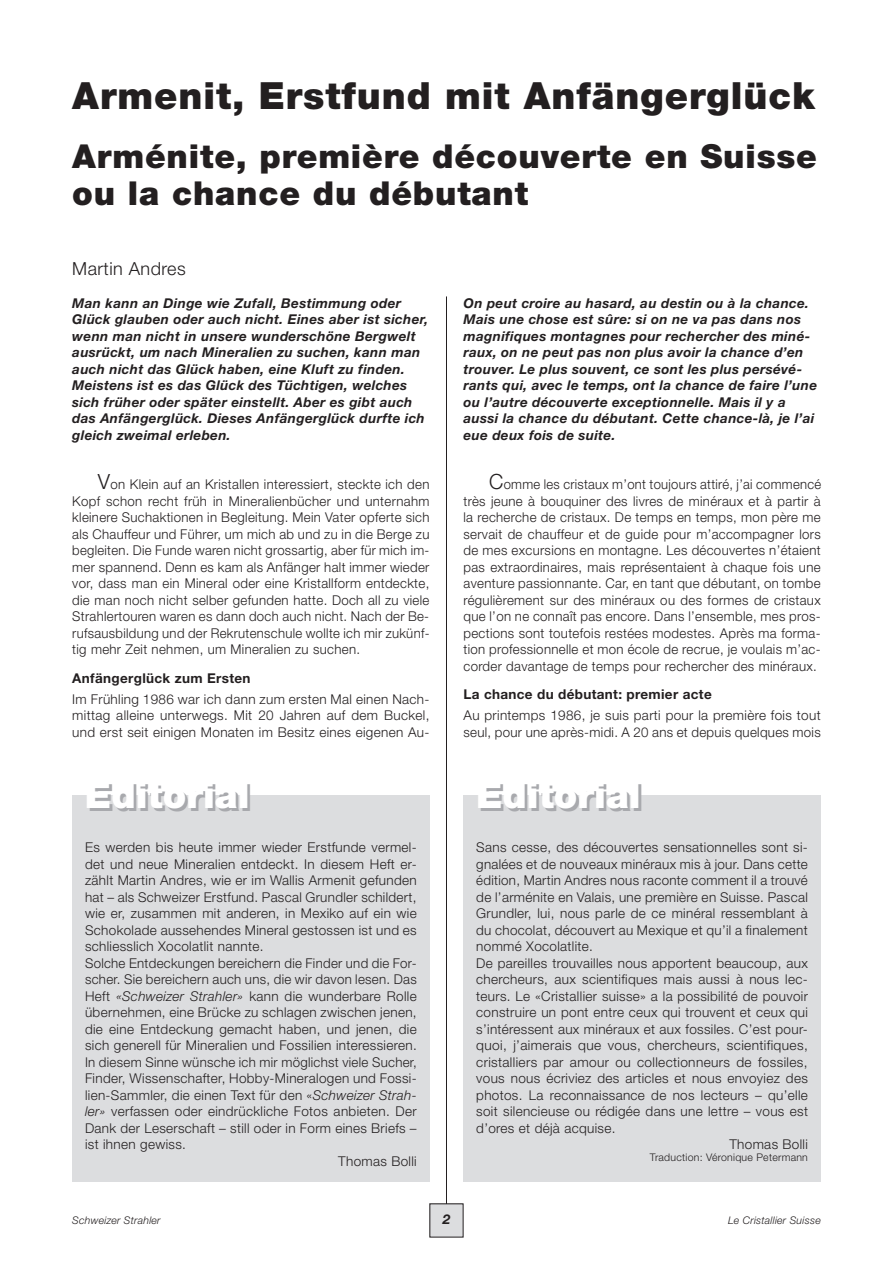
<style>
.page{position:relative;width:893px;height:1263px;background:#fff}
.page>*{position:absolute;margin:0;border:0;box-sizing:border-box;transform-origin:0 0}
.t1{font:900 37.5px "Helvetica Neue LT Std";letter-spacing:.025em;color:#231f20}
.t2{font:900 37.5px "Helvetica Neue LT Std";color:#a8a9ad}
.t3{font:900 33px/37.5px "Helvetica Neue LT Std";letter-spacing:.025em;color:#231f20}
.t4{font:300 18px "Helvetica Neue LT Std";letter-spacing:.025em;color:#231f20}
.t5{font:300 13.5px/16.5px "Helvetica Neue LT Std";letter-spacing:.025em;color:#231f20;text-align:justify}
.t6{font:italic 700 13.5px/16.5px "Helvetica Neue LT Std";letter-spacing:.025em;color:#231f20}
.t7{font:300 13.5px/16.5px "Helvetica Neue LT Std";letter-spacing:.025em;color:#231f20;text-align:justify;scale:.96 1}
.t8{font:700 13.5px "Helvetica Neue LT Std";letter-spacing:.025em;color:#231f20}
.t9{font:italic 300 10.5px "Helvetica Neue LT Std";letter-spacing:.025em;color:#231f20}
.t10{font:300 10.5px "Helvetica Neue LT Std";letter-spacing:.025em;color:#231f20}
.s1{font-size:21px}
.s2{font-style:italic}
</style>
<div class="page">
<div style="left:430px;top:1204px;width:33px;height:33px;background:#dcdddf"></div>
<div style="left:72px;top:795px;width:357px;height:387px;background:#dcdddf"></div>
<div style="left:463px;top:795px;width:358px;height:387px;background:#dcdddf"></div>
<hr style="left:446px;top:296px;width:1px;height:908px;background:#231f20">
<h1 class="t1" style="left:72px;top:73px;width:744px">Armenit, Erstfund mit Anfängerglück</h1>
<h2 class="t3" style="left:72px;top:137px;width:746px">Arménite, première découverte en Suisse ou la chance du débutant</h2>
<h3 class="t4" style="left:72px;top:257px;width:115px">Martin Andres</h3>
<p class="t6" style="left:72px;top:294px;width:357px">Man kann an Dinge wie Zufall, Bestimmung oder Glück glauben oder auch nicht. Eines aber ist sicher, wenn man nicht in unsere wunderschöne Bergwelt ausrückt, um nach Mineralien zu suchen, kann man auch nicht das Glück haben, eine Kluft zu finden.<br>Meistens ist es das Glück des Tüchtigen, welches sich früher oder später einstellt. Aber es gibt auch das Anfängerglück. Dieses Anfängerglück durfte ich gleich zweimal erleben.</p>
<p class="t5" style="left:72px;top:476px;width:359px;text-indent:26px"><span class="s1">V</span>on Klein auf an Kristallen interessiert, steckte ich den Kopf schon recht früh in Mineralienbücher und unternahm kleinere Suchaktionen in Begleitung. Mein Vater opferte sich als Chauffeur und Führer, um mich ab und zu in die Berge zu begleiten. Die Funde waren nicht grossartig, aber für mich im&shy;mer spannend. Denn es kam als Anfänger halt immer wieder vor, dass man ein Mineral oder eine Kristallform entdeckte, die man noch nicht selber gefunden hatte. Doch all zu viele Strahlertouren waren es dann doch auch nicht. Nach der Be&shy;rufsausbildung und der Rekrutenschule wollte ich mir zukünf&shy;tig mehr Zeit nehmen, um Mineralien zu suchen.</p>
<p class="t8" style="left:72px;top:669px;width:180px">Anfängerglück zum Ersten</p>
<p class="t5" style="left:72px;top:690px;width:359px">Im Frühling 1986 war ich dann zum ersten Mal einen Nach&shy;mittag alleine unterwegs. Mit 20 Jahren auf dem Buckel, und erst seit einigen Monaten im Besitz eines eigenen Au-</p>
<h1 class="t2" style="left:88px;top:775px;width:166px">Editorial</h1>
<p class="t5" style="left:85px;top:839px;width:333px">Es werden bis heute immer wieder Erstfunde vermel-</p>
<p class="t5" style="left:85px;top:855px;width:333px">det und neue Mineralien entdeckt. In diesem Heft er-</p>
<p class="t5" style="left:85px;top:872px;width:333px">zählt Martin Andres, wie er im Wallis Armenit gefunden</p>
<p class="t5" style="left:85px;top:888px;width:333px">hat – als Schweizer Erstfund. Pascal Grundler schildert,</p>
<p class="t5" style="left:85px;top:905px;width:333px">wie er, zusammen mit anderen, in Mexiko auf ein wie</p>
<p class="t5" style="left:85px;top:921px;width:333px">Schokolade aussehendes Mineral gestossen ist und es</p>
<p class="t5" style="left:85px;top:938px;width:180px">schliesslich Xocolatlit nannte.</p>
<p class="t5" style="left:85px;top:954px;width:333px">Solche Entdeckungen bereichern die Finder und die For-</p>
<p class="t5" style="left:85px;top:971px;width:333px">scher. Sie bereichern auch uns, die wir davon lesen. Das</p>
<p class="t5" style="left:85px;top:987px;width:333px">Heft <span class="s2">«Schweizer Strahler»</span> kann die wunderbare Rolle</p>
<p class="t5" style="left:85px;top:1004px;width:333px">übernehmen, eine Brücke zu schlagen zwischen jenen,</p>
<p class="t5" style="left:85px;top:1020px;width:333px">die eine Entdeckung gemacht haben, und jenen, die</p>
<p class="t5" style="left:85px;top:1037px;width:333px">sich generell für Mineralien und Fossilien interessieren.</p>
<p class="t5" style="left:85px;top:1053px;width:333px">In diesem Sinne wünsche ich mir möglichst viele Sucher,</p>
<p class="t5" style="left:85px;top:1070px;width:333px">Finder, Wissenschafter, Hobby-Mineralogen und Fossi-</p>
<p class="t5" style="left:85px;top:1086px;width:333px">lien-Sammler, die einen Text für den «<span class="s2">Schweizer Strah-</span></p>
<p class="t5" style="left:85px;top:1103px;width:333px"><span class="s2">ler»</span> verfassen oder eindrückliche Fotos anbieten. Der</p>
<p class="t5" style="left:85px;top:1119px;width:333px">Dank der Leserschaft – still oder in Form eines Briefs –</p>
<p class="t5" style="left:85px;top:1136px;width:102px">ist ihnen gewiss.</p>
<p class="t5" style="left:338px;top:1152px;width:80px">Thomas Bolli</p>
<p class="t6" style="left:463px;top:294px;width:355px">On peut croire au hasard, au destin ou à la chance.<br>Mais une chose est sûre: si on ne va pas dans nos magnifiques montagnes pour rechercher des miné&shy;raux, on ne peut pas non plus avoir la chance d’en trouver. Le plus souvent, ce sont les plus persévé&shy;rants qui, avec le temps, ont la chance de faire l’une ou l’autre découverte exceptionnelle. Mais il y a aussi la chance du débutant. Cette chance-là, je l’ai eue deux fois de suite.</p>
<p class="t7" style="left:463px;top:476px;width:374px;text-indent:26px"><span class="s1">C</span>omme les cristaux m’ont toujours attiré, j’ai commencé très jeune à bouquiner des livres de minéraux et à partir à la recherche de cristaux. De temps en temps, mon père me servait de chauffeur et de guide pour m’accompagner lors de mes excursions en montagne. Les découvertes n’étaient pas extraordinaires, mais représentaient à chaque fois une aventure passionnante. Car, en tant que débutant, on tombe régulièrement sur des minéraux ou des formes de cristaux que l’on ne connaît pas encore. Dans l’ensemble, mes pros&shy;pections sont toutefois restées modestes. Après ma forma&shy;tion professionnelle et mon école de recrue, je voulais m’ac&shy;corder davantage de temps pour rechercher des minéraux.</p>
<p class="t8" style="left:463px;top:686px;width:250px">La chance du débutant: premier acte</p>
<p class="t5" style="left:463px;top:707px;width:359px">Au printemps 1986, je suis parti pour la première fois tout seul, pour une après-midi. A 20 ans et depuis quelques mois</p>
<h1 class="t2" style="left:479px;top:775px;width:166px">Editorial</h1>
<p class="t5" style="left:476px;top:839px;width:333px">Sans cesse, des découvertes sensationnelles sont si-</p>
<p class="t5" style="left:476px;top:855px;width:333px">gnalées et de nouveaux minéraux mis à jour. Dans cette</p>
<p class="t5" style="left:476px;top:872px;width:333px">édition, Martin Andres nous raconte comment il a trouvé</p>
<p class="t5" style="left:476px;top:888px;width:333px">de l’arménite en Valais, une première en Suisse. Pascal</p>
<p class="t5" style="left:476px;top:905px;width:333px">Grundler, lui, nous parle de ce minéral ressemblant à</p>
<p class="t5" style="left:476px;top:921px;width:333px">du chocolat, découvert au Mexique et qu’il a finalement</p>
<p class="t5" style="left:476px;top:938px;width:118px">nommé Xocolatlite.</p>
<p class="t5" style="left:476px;top:954px;width:333px">De pareilles trouvailles nous apportent beaucoup, aux</p>
<p class="t5" style="left:476px;top:971px;width:333px">chercheurs, aux scientifiques mais aussi à nous lec-</p>
<p class="t5" style="left:476px;top:987px;width:333px">teurs. Le «Cristallier suisse» a la possibilité de pouvoir</p>
<p class="t5" style="left:476px;top:1004px;width:333px">construire un pont entre ceux qui trouvent et ceux qui</p>
<p class="t5" style="left:476px;top:1020px;width:333px">s’intéressent aux minéraux et aux fossiles. C’est pour-</p>
<p class="t5" style="left:476px;top:1037px;width:333px">quoi, j’aimerais que vous, chercheurs, scientifiques,</p>
<p class="t5" style="left:476px;top:1053px;width:333px">cristalliers par amour ou collectionneurs de fossiles,</p>
<p class="t5" style="left:476px;top:1070px;width:333px">vous nous écriviez des articles et nous envoyiez des</p>
<p class="t5" style="left:476px;top:1086px;width:333px">photos. La reconnaissance de nos lecteurs – qu’elle</p>
<p class="t5" style="left:476px;top:1103px;width:333px">soit silencieuse ou rédigée dans une lettre – vous est</p>
<p class="t5" style="left:476px;top:1119px;width:141px">d’ores et déjà acquise.</p>
<p class="t5" style="left:729px;top:1136px;width:80px">Thomas Bolli</p>
<p class="t10" style="left:650px;top:1151px;width:160px">Traduction: Véronique Petermann</p>
<p class="t9" style="left:72px;top:1214px;width:90px">Schweizer Strahler</p>
<p class="t6" style="left:443px;top:1211px;width:9px">2</p>
<p class="t9" style="left:728px;top:1214px;width:94px">Le Cristallier Suisse</p>
</div>
